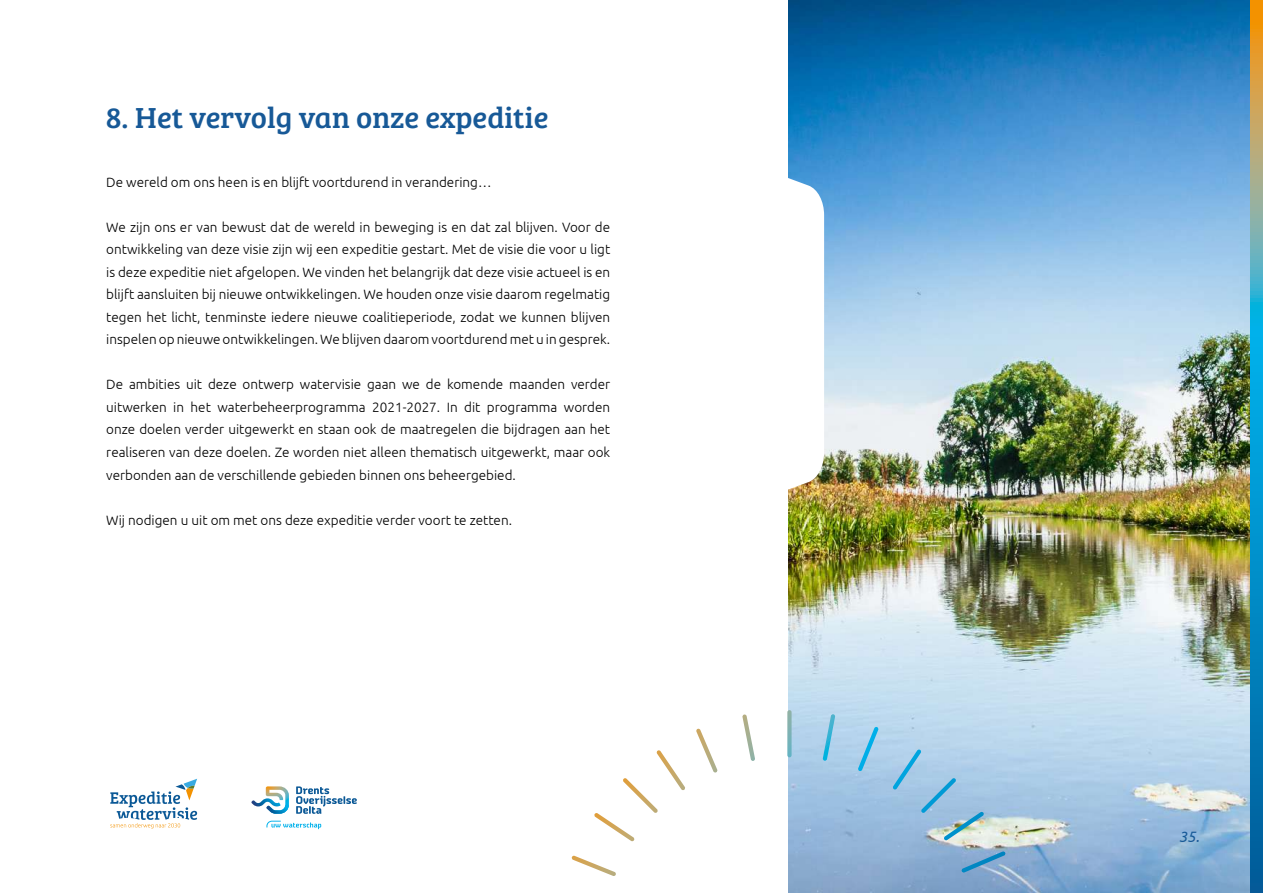
<style>
.page{position:relative;width:1263px;height:893px;background:#fff}
.page>*{position:absolute;margin:0;border:0;box-sizing:border-box;transform-origin:0 0}
.t1{font:30px "Bree Serif";color:#175997}
.t2{font:italic 15px "Ubuntu";color:#175997}
.t3{font:300 13.5px/22.5px "Ubuntu";color:#000;text-align:justify}
</style>
<div class="page">
<img style="left:789px;top:0;width:461px;height:893px">
<svg style="left:296px;top:786px;width:61px;height:28px"></svg>
<svg style="left:251px;top:786px;width:38px;height:28px"></svg>
<svg style="left:266px;top:821px;width:55px;height:8px"></svg>
<svg style="left:110px;top:779px;width:87px;height:49px"></svg>
<svg style="left:1250px;top:0;width:13px;height:893px;background:#3a93a9"></svg>
<svg style="left:788px;top:174px;width:36px;height:319px"></svg>
<svg style="left:787px;top:710px;width:4px;height:47px"></svg>
<svg style="left:696px;top:729px;width:22px;height:43px"></svg>
<svg style="left:961px;top:851px;width:45px;height:21px"></svg>
<svg style="left:571px;top:856px;width:45px;height:20px"></svg>
<svg style="left:858px;top:727px;width:21px;height:44px"></svg>
<svg style="left:742px;top:714px;width:13px;height:47px"></svg>
<svg style="left:594px;top:750px;width:91px;height:91px"></svg>
<svg style="left:892px;top:750px;width:92px;height:90px;background:#9dc4e0"></svg>
<svg style="left:823px;top:714px;width:12px;height:47px"></svg>
<h1 class="t1" style="left:106px;top:95px;width:444px">8. Het vervolg van onze expeditie</h1>
<p class="t3" style="left:106px;top:171px;width:387px">De wereld om ons heen is en blijft voortdurend in verandering…</p>
<p class="t3" style="left:106px;top:216px;width:505px">We zijn ons er van bewust dat de wereld in beweging is en dat zal blijven. Voor de ontwikkeling van deze visie zijn wij een expeditie gestart. Met de visie die voor u ligt is deze expeditie niet afgelopen. We vinden het belangrijk dat deze visie actueel is en blijft aansluiten bij nieuwe ontwikkelingen. We houden onze visie daarom regelmatig tegen het licht, tenminste iedere nieuwe coalitieperiode, zodat we kunnen blijven inspelen op nieuwe ontwikkelingen. We blijven daarom voortdurend met u in gesprek.</p>
<p class="t3" style="left:106px;top:373px;width:505px">De ambities uit deze ontwerp watervisie gaan we de komende maanden verder uitwerken in het waterbeheerprogramma 2021-2027. In dit programma worden onze doelen verder uitgewerkt en staan ook de maatregelen die bijdragen aan het realiseren van deze doelen. Ze worden niet alleen thematisch uitgewerkt, maar ook verbonden aan de verschillende gebieden binnen ons beheergebied.</p>
<p class="t3" style="left:106px;top:508px;width:407px">Wij nodigen u uit om met ons deze expeditie verder voort te zetten.</p>
<p class="t2" style="left:1179px;top:828px;width:22px">35.</p>
</div>
